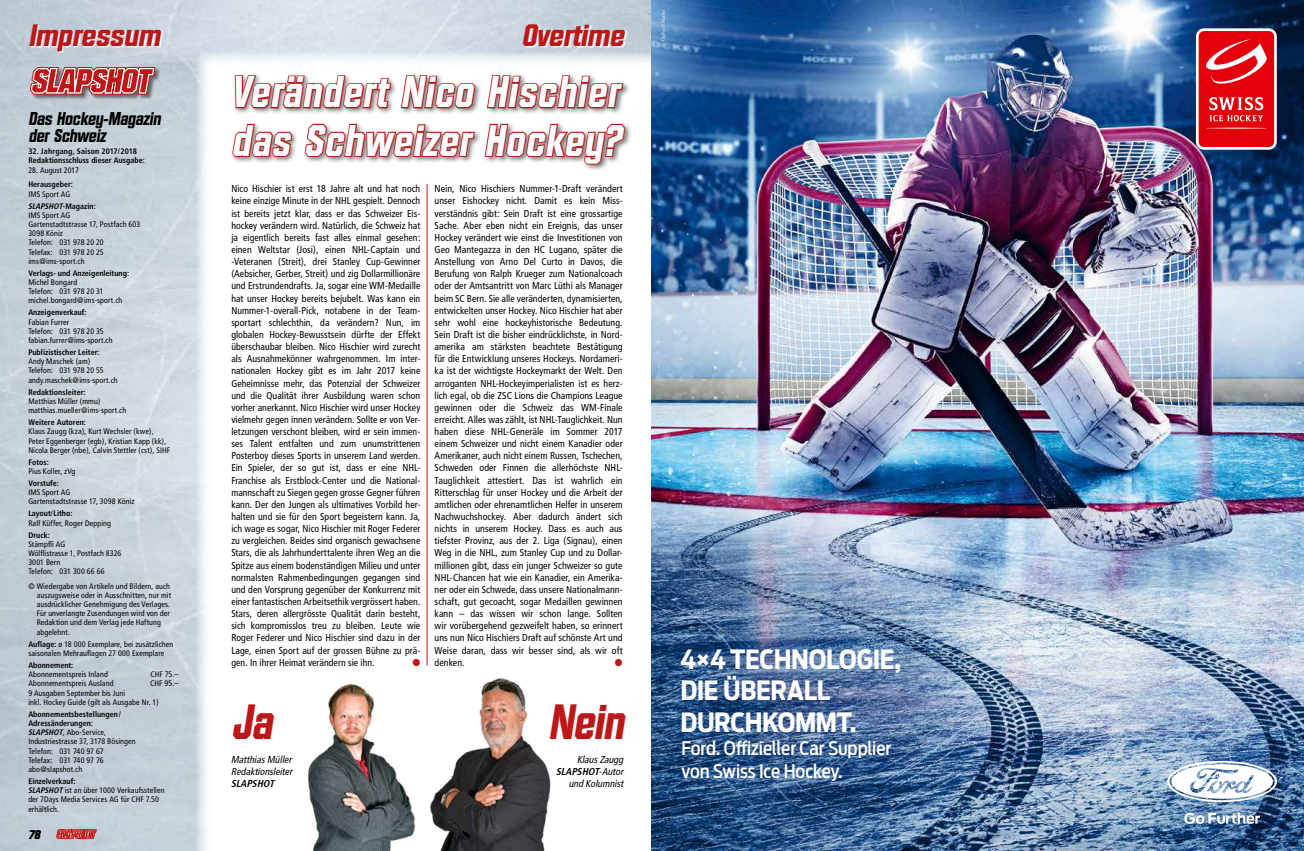
<style>
.page{position:relative;width:1304px;height:851px;background:#fff}
.page>*{position:absolute;margin:0;border:0;box-sizing:border-box;transform-origin:0 0}
.t1{font:italic 700 48px "Diamante";letter-spacing:-.005em;color:#bd1718;scale:.9 1}
.t2{font:italic 700 43px/48.5px "Diamante";letter-spacing:.035em;color:#fff;scale:.9 1}
.t3{font:italic 700 30px "Diamante";color:#bd1718}
.t4{font:700 26.4px/31.6px "Ford Antenna Cond";letter-spacing:-.015em;color:#fff}
.t5{font:500 18.6px/23.3px "Ford Antenna Cond";letter-spacing:-.005em;color:#fff}
.t6{font:italic 700 18px/17.2px "Diamante";color:#000;scale:.9 1}
.t7{font:italic 700 12px "Diamante";color:#000}
.t8{font:condensed 10px/12.1px "Frutiger";letter-spacing:.005em;color:#000;text-align:justify}
.t9{font:italic condensed 10px/12.1px "Frutiger";color:#000;text-align:right}
.t10{font:italic 700 condensed 10px "Frutiger";letter-spacing:.005em;color:#000}
.t11{font:10px "Zapf Dingbats ITC";color:#bd1718}
.t12{font:condensed 8px/9.2px "Frutiger";letter-spacing:.01em;color:#000}
.t13{font:700 condensed 8px/9.2px "Frutiger";color:#000}
.s1{font-weight:700;font-style:italic}
.s2{font-weight:700}
</style>
<div class="page">
<img style="left:0;top:68px;width:206px;height:782px">
<div style="left:30px;top:67px;width:131px;height:33px;background:#000;opacity:.5"></div>
<svg style="left:30px;top:68px;width:126px;height:27px;background:#c86162"></svg>
<img style="left:0;top:0;width:652px;height:68px">
<svg style="left:30px;top:24px;width:134px;height:30px"></svg>
<svg style="left:523px;top:24px;width:105px;height:24px"></svg>
<svg style="left:57px;top:829px;width:39px;height:9px"></svg>
<img style="left:652px;top:0;width:652px;height:850px">
<svg style="left:1167px;top:760px;width:110px;height:42px"></svg>
<svg style="left:1184px;top:812px;width:76px;height:11px"></svg>
<svg style="left:1196px;top:28px;width:81px;height:122px"></svg>
<div style="left:1199px;top:31px;width:75px;height:116px;background:#e3000b;border-radius:5px"></div>
<svg style="left:1206px;top:39px;width:61px;height:45px"></svg>
<svg style="left:1207px;top:128px;width:59px;height:1px"></svg>
<svg style="left:1209px;top:97px;width:54px;height:24px"></svg>
<svg style="left:661px;top:9px;width:5px;height:32px"></svg>
<div style="left:230px;top:73px;width:402px;height:99px;background:#000;opacity:.5"></div>
<svg style="left:486px;top:74px;width:139px;height:36px"></svg>
<svg style="left:231px;top:51px;width:245px;height:121px"></svg>
<svg style="left:483px;top:123px;width:143px;height:42px"></svg>
<hr style="left:427px;top:184px;width:1px;height:481px;background:#bd1718">
<img style="left:307px;top:683px;width:109px;height:167px">
<img style="left:430px;top:678px;width:121px;height:172px">
<h3 class="t3" style="left:28px;top:17px;width:133px">Impressum</h3>
<h3 class="t3" style="left:521px;top:17px;width:104px">Overtime</h3>
<h3 class="t6" style="left:28px;top:110px;width:148px">Das Hockey-Magazin der Schweiz</h3>
<p class="t13" style="left:28px;top:147px;width:118px">32. Jahrgang, Saison 2017/2018<br>Redaktionsschluss dieser Ausgabe:</p>
<p class="t12" style="left:28px;top:165px;width:52px">28. August 2017</p>
<p class="t13" style="left:28px;top:180px;width:46px">Herausgeber:</p>
<p class="t12" style="left:28px;top:188px;width:69px;line-height:12px">IMS Sport AG<br><span class="s1">SLAPSHOT</span><span class="s2">-Magazin:</span></p>
<p class="t12" style="left:28px;top:210px;width:114px">IMS Sport AG<br>Gartenstadtstrasse 17, Postfach 603<br>3098 Köniz<br>Telefon: 031 978 20 20<br>Telefax: 031 978 20 25 ims@ims-sport.ch</p>
<p class="t13" style="left:28px;top:268px;width:102px">Verlags- und Anzeigenleitung:</p>
<p class="t12" style="left:28px;top:278px;width:96px">Michel Bongard<br>Telefon: 031 978 20 31 michel.bongard@ims-sport.ch</p>
<p class="t13" style="left:28px;top:308px;width:60px">Anzeigenverkauf:</p>
<p class="t12" style="left:28px;top:317px;width:86px">Fabian Furrer<br>Telefon: 031 978 20 35 fabian.furrer@ims-sport.ch</p>
<p class="t13" style="left:28px;top:347px;width:73px">Publizistischer Leiter:</p>
<p class="t12" style="left:28px;top:357px;width:91px">Andy Maschek (am)<br>Telefon: 031 978 20 55 andy.maschek@ims-sport.ch</p>
<p class="t13" style="left:28px;top:387px;width:59px">Redaktionsleiter:</p>
<p class="t12" style="left:28px;top:396px;width:100px">Matthias Müller (mmu) matthias.mueller@ims-sport.ch</p>
<p class="t13" style="left:28px;top:417px;width:59px">Weitere Autoren:</p>
<p class="t12" style="left:28px;top:427px;width:143px">Klaus Zaugg (kza), Kurt Wechsler (kwe),<br>Peter Eggenberger (egb), Kristian Kapp (kk),<br>Nicola Berger (nbe), Calvin Stettler (cst), SIHF</p>
<p class="t13" style="left:28px;top:457px;width:22px">Fotos:</p>
<p class="t12" style="left:28px;top:466px;width:49px">Pius Koller, zVg</p>
<p class="t13" style="left:28px;top:478px;width:32px">Vorstufe:</p>
<p class="t12" style="left:28px;top:488px;width:108px">IMS Sport AG<br>Gartenstadtstrasse 17, 3098 Köniz</p>
<p class="t12" style="left:28px;top:509px;width:84px"><span class="s2">Layout</span>/<span class="s2">Litho:<br></span>Ralf Küffer, Roger Depping</p>
<p class="t13" style="left:28px;top:530px;width:23px">Druck:</p>
<p class="t12" style="left:28px;top:539px;width:95px">Stämpfli AG<br>Wölflistrasse 1, Postfach 8326<br>3001 Bern<br>Telefon: 031 300 66 66</p>
<p class="t12" style="left:37px;top:581px;width:136px;text-indent:-8px">© Wiedergabe von Artikeln und Bildern, auch auszugsweise oder in Ausschnitten, nur mit ausdrücklicher Genehmigung des Verlages.<br>Für unverlangte Zusendungen wird von der Redaktion und dem Verlag jede Haftung abgelehnt.</p>
<p class="t12" style="left:28px;top:639px;width:147px"><span class="s2">Auflage:</span> ø 18 000 Exemplare, bei zusätzlichen saisonalen Mehrauflagen 27 000 Exemplare</p>
<p class="t13" style="left:28px;top:660px;width:47px">Abonnement:</p>
<p class="t12" style="left:28px;top:669px;width:81px">Abonnementspreis Inland</p>
<p class="t12" style="left:150px;top:669px;width:30px">CHF 75.–</p>
<p class="t12" style="left:28px;top:679px;width:87px">Abonnementspreis Ausland</p>
<p class="t12" style="left:150px;top:679px;width:30px">CHF 95.–</p>
<p class="t12" style="left:28px;top:688px;width:132px">9 Ausgaben September bis Juni<br>inkl. Hockey Guide (gilt als Ausgabe Nr. 1)</p>
<p class="t12" style="left:28px;top:709px;width:109px"><span class="s2">Abonnementsbestellungen/<br>Adressänderungen:<br></span><span class="s1">SLAPSHOT</span>, Abo-Service,<br>Industriestrasse 37, 3178 Bösingen<br>Telefon: 031 740 97 67<br>Telefax: 031 740 97 76 abo@slapshot.ch</p>
<p class="t12" style="left:28px;top:776px;width:138px"><span class="s2">Einzelverkauf:<br></span><span class="s1">SLAPSHOT</span> ist an über 1000 Verkaufsstellen der 7Days Media Services AG für CHF 7.50 erhältlich.</p>
<p class="t7" style="left:28px;top:827px;width:13px">78</p>
<h2 class="t2" style="left:231px;top:68px;width:434px">Verändert Nico Hischier das Schweizer Hockey?</h2>
<p class="t8" style="left:231px;top:183px;width:191px">Nico Hischier ist erst 18 Jahre alt und hat noch keine einzige Minute in der NHL gespielt. Dennoch ist bereits jetzt klar, dass er das Schweizer Eis&shy;hockey verändern wird. Natürlich, die Schweiz hat ja eigentlich bereits fast alles einmal gesehen: einen Weltstar (Josi), einen NHL-Captain und -Veteranen (Streit), drei Stanley Cup-Gewinner (Aebsicher, Gerber, Streit) und zig Dollarmillionäre und Erstrundendrafts. Ja, sogar eine WM-Medaille hat unser Hockey bereits bejubelt. Was kann ein Nummer-1-overall-Pick, notabene in der Team&shy;sportart schlechthin, da verändern? Nun, im globalen Hockey-Bewusstsein dürfte der Effekt überschaubar bleiben. Nico Hischier wird zurecht als Ausnahmekönner wahrgenommen. Im inter&shy;nationalen Hockey gibt es im Jahr 2017 keine Geheimnisse mehr, das Potenzial der Schweizer und die Qualität ihrer Ausbildung waren schon vorher anerkannt. Nico Hischier wird unser Hockey vielmehr gegen innen verändern. Sollte er von Ver&shy;letzungen verschont bleiben, wird er sein immen&shy;ses Talent entfalten und zum unumstrittenen Posterboy dieses Sports in unserem Land werden.<br>Ein Spieler, der so gut ist, dass er eine NHL-Franchise als Erstblock-Center und die National&shy;mannschaft zu Siegen gegen grosse Gegner führen kann. Der den Jungen als ultimatives Vorbild her&shy;halten und sie für den Sport begeistern kann. Ja, ich wage es sogar, Nico Hischier mit Roger Federer zu vergleichen. Beides sind organisch gewachsene Stars, die als Jahrhunderttalente ihren Weg an die Spitze aus einem bodenständigen Milieu und unter normalsten Rahmenbedingungen gegangen sind und den Vorsprung gegenüber der Konkurrenz mit einer fantastischen Arbeitsethik vergrössert haben.<br>Stars, deren allergrösste Qualität darin besteht, sich kompromisslos treu zu bleiben. Leute wie Roger Federer und Nico Hischier sind dazu in der Lage, einen Sport auf der grossen Bühne zu prä&shy;gen. In ihrer Heimat verändern sie ihn.</p>
<p class="t8" style="left:435px;top:183px;width:190px">Nein, Nico Hischiers Nummer-1-Draft verändert unser Eishockey nicht. Damit es kein Miss&shy;verständnis gibt: Sein Draft ist eine grossartige Sache. Aber eben nicht ein Ereignis, das unser Hockey verändert wie einst die Investitionen von Geo Mantegazza in den HC Lugano, später die Anstellung von Arno Del Curto in Davos, die Berufung von Ralph Krueger zum Nationalcoach oder der Amtsantritt von Marc Lüthi als Manager beim SC Bern. Sie alle veränderten, dynamisierten, entwickelten unser Hockey. Nico Hischier hat aber sehr wohl eine hockeyhistorische Bedeutung.<br>Sein Draft ist die bisher eindrücklichste, in Nord&shy;amerika am stärksten beachtete Bestätigung für die Entwicklung unseres Hockeys. Nordameri&shy;ka ist der wichtigste Hockeymarkt der Welt. Den arroganten NHL-Hockeyimperialisten ist es herz&shy;lich egal, ob die ZSC Lions die Champions League gewinnen oder die Schweiz das WM-Finale erreicht. Alles was zählt, ist NHL-Tauglichkeit. Nun haben diese NHL-Generäle im Sommer 2017 einem Schweizer und nicht einem Kanadier oder Amerikaner, auch nicht einem Russen, Tschechen, Schweden oder Finnen die allerhöchste NHL-Tauglichkeit attestiert. Das ist wahrlich ein Ritterschlag für unser Hockey und die Arbeit der amtlichen oder ehrenamtlichen Helfer in unserem Nachwuchshockey. Aber dadurch ändert sich nichts in unserem Hockey. Dass es auch aus tiefster Provinz, aus der 2. Liga (Signau), einen Weg in die NHL, zum Stanley Cup und zu Dollar&shy;millionen gibt, dass ein junger Schweizer so gute NHL-Chancen hat wie ein Kanadier, ein Amerika&shy;ner oder ein Schwede, dass unsere Nationalmann&shy;schaft, gut gecoacht, sogar Medaillen gewinnen kann – das wissen wir schon lange. Sollten wir vorübergehend gezweifelt haben, so erinnert uns nun Nico Hischiers Draft auf schönste Art und Weise daran, dass wir besser sind, als wir oft denken.</p>
<p class="t11" style="left:412px;top:657px;width:9px">●</p>
<p class="t11" style="left:615px;top:657px;width:9px">●</p>
<h1 class="t1" style="left:548px;top:693px;width:85px">Nein</h1>
<p class="t9" style="left:556px;top:753px;width:69px">Klaus Zaugg<br><span class="s2">SLAPSHOT</span>-Autor und Kolumnist</p>
<h1 class="t1" style="left:231px;top:693px;width:46px">Ja</h1>
<p class="t9" style="left:231px;top:753px;width:63px;text-align:left">Matthias Müller<br>Redaktionsleiter</p>
<p class="t10" style="left:231px;top:777px;width:45px">SLAPSHOT</p>
<h3 class="t4" style="left:680px;top:639px;width:222px">4×4 TECHNOLOGIE,<br>DIE ÜBERALL<br>DURCHKOMMT.</h3>
<h3 class="t5" style="left:681px;top:734px;width:211px">Ford. Offizieller Car Supplier von Swiss Ice Hockey.</h3>
</div>
